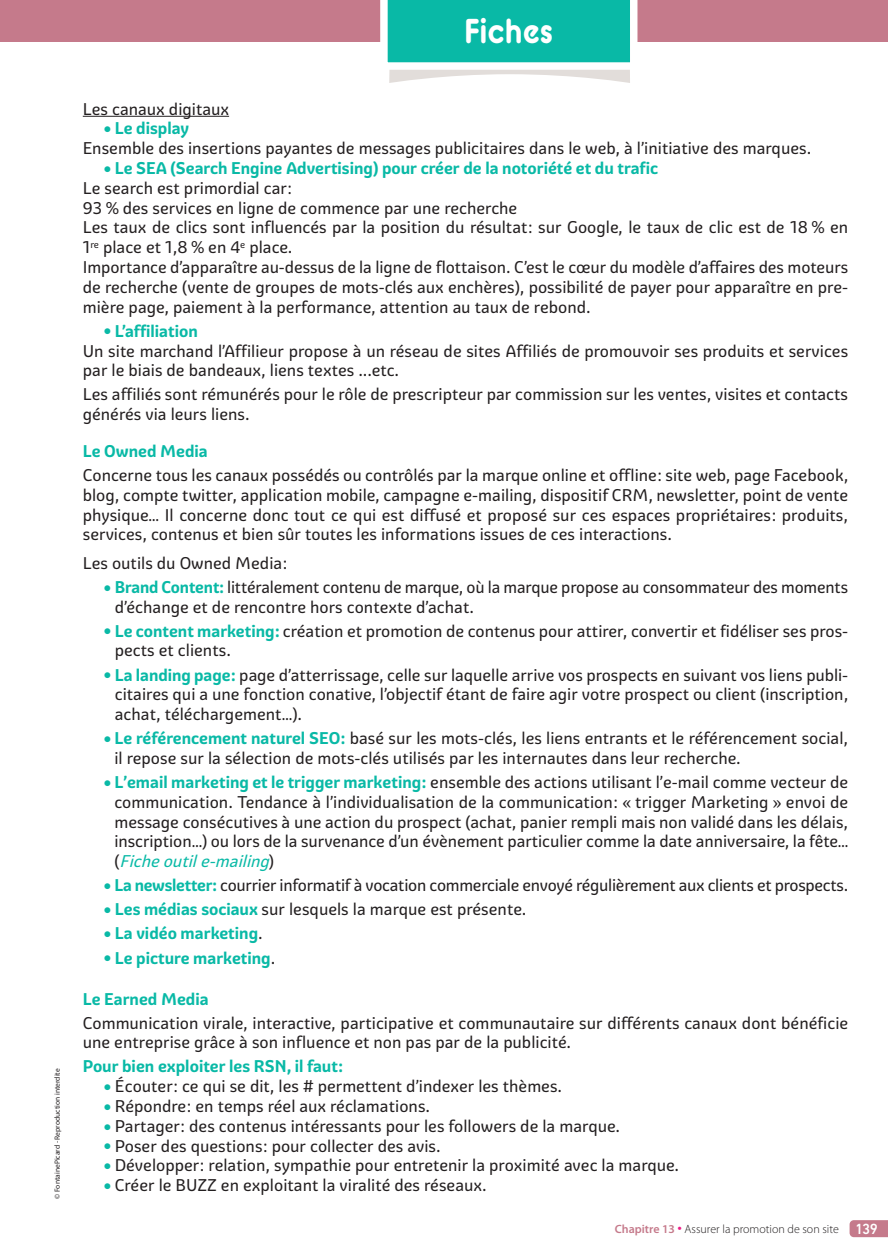
<style>
.page{position:relative;width:888px;height:1258px;background:#fff}
.page>*{position:absolute;margin:0;border:0;box-sizing:border-box;transform-origin:0 0}
.t1{font:700 34.5px "BC Alphapipe RB";color:#fff;scale:.9 1}
.Texte_courant{font:16.5px/19.8px "Graviola";color:#231f20}
.Texte_courant-2{font:700 16.5px "Graviola";color:#09b9a6}
.Titre_de_la_fiche{font:700 16.5px "Graviola";color:#09b9a6}
.t2{font:500 15px "DIN Next LT Pro";color:#fff}
.t3{font:300 12px "Myriad Pro";color:#231f20}
.t4{font:7.5px "Myriad Pro";color:#231f20}
.s1{font-family:"Distro Bats";font-weight:400;font-size:7.5px}
.s2{font-family:"Distro Bats";font-size:7.5px;color:#09b9a6}
.s3{font-weight:700;color:#09b9a6}
.s4{font-style:italic;color:#09b9a6}
.s5{font-weight:400;color:#231f20}
.s6{font-weight:600;color:#c57a8b}
.s7{font-size:18px;color:#ed1d86}
</style>
<div class="page">
<svg style="left:849px;top:1220px;width:39px;height:17px"></svg>
<div style="left:0;top:0;width:888px;height:42px;background:#c57a8b"></div>
<hr style="left:83px;top:116px;width:146px;height:1px;background:#231f20">
<svg style="left:380px;top:0;width:257px;height:83px"></svg>
<p class="t1" style="left:464px;top:9px;width:100px">Fiches</p>
<p class="t4" style="left:53px;top:1199px;width:132px;rotate:-90deg">© FontainePicard - Reproduction interdite</p>
<p class="Texte_courant" style="left:83px;top:99px;width:148px">Les canaux digitaux</p>
<p class="Texte_courant-2" style="left:104px;top:118px;width:87px"><span class="s1">•</span> Le display</p>
<p class="Texte_courant" style="left:83px;top:139px;width:730px">Ensemble des insertions payantes de messages publicitaires dans le web, à l’initiative des marques.</p>
<p class="Texte_courant-2" style="left:104px;top:158px;width:555px"><span class="s1">•</span> Le SEA (Search Engine Advertising) pour créer de la notoriété et du trafic</p>
<p class="Texte_courant" style="left:83px;top:178px;width:211px">Le search est primordial car :</p>
<p class="Texte_courant" style="left:83px;top:198px;width:436px">93 % des services en ligne de commence par une recherche</p>
<p class="Texte_courant" style="left:83px;top:218px;width:767px">Les taux de clics sont influencés par la position du résultat : sur Google, le taux de clic est de 18 % en<br>1<sup>re</sup> place et 1,8 % en 4<sup>e</sup> place.</p>
<p class="Texte_courant" style="left:83px;top:257px;width:767px;text-align:justify">Importance d’apparaître au-dessus de la ligne de flottaison. C’est le cœur du modèle d’affaires des moteurs de recherche (vente de groupes de mots-clés aux enchères), possibilité de payer pour apparaître en pre&shy;mière page, paiement à la performance, attention au taux de rebond.</p>
<p class="Texte_courant-2" style="left:104px;top:320px;width:95px"><span class="s1">•</span> L’affiliation</p>
<p class="Texte_courant" style="left:83px;top:341px;width:767px">Un site marchand l’Affilieur propose à un réseau de sites Affiliés de promouvoir ses produits et services par le biais de bandeaux, liens textes ...etc.</p>
<p class="Texte_courant" style="left:83px;top:385px;width:767px">Les affiliés sont rémunérés pour le rôle de prescripteur par commission sur les ventes, visites et contacts générés via leurs liens.</p>
<p class="Texte_courant-2" style="left:83px;top:441px;width:127px">Le Owned Media</p>
<p class="Texte_courant" style="left:83px;top:465px;width:767px;text-align:justify">Concerne tous les canaux possédés ou contrôlés par la marque online et offline : site web, page Facebook, blog, compte twitter, application mobile, campagne e-mailing, dispositif CRM, newsletter, point de vente physique… Il concerne donc tout ce qui est diffusé et proposé sur ces espaces propriétaires : produits, services, contenus et bien sûr toutes les informations issues de ces interactions.</p>
<p class="Texte_courant" style="left:83px;top:553px;width:206px">Les outils du Owned Media :</p>
<p class="Texte_courant" style="left:115px;top:577px;width:735px;text-indent:-11px"><span class="s2">•</span> <span class="s3">Brand Content :</span> littéralement contenu de marque, où la marque propose au consommateur des moments d’échange et de rencontre hors contexte d’achat.</p>
<p class="Texte_courant" style="left:115px;top:621px;width:735px;text-indent:-11px"><span class="s2">•</span> <span class="s3">Le content marketing :</span> création et promotion de contenus pour attirer, convertir et fidéliser ses pros&shy;pects et clients.</p>
<p class="Texte_courant" style="left:115px;top:665px;width:735px;text-align:justify;text-indent:-11px"><span class="s2">•</span> <span class="s3">La landing page :</span> page d’atterrissage, celle sur laquelle arrive vos prospects en suivant vos liens publi&shy;citaires qui a une fonction conative, l’objectif étant de faire agir votre prospect ou client (inscription, achat, téléchargement…).</p>
<p class="Texte_courant" style="left:114px;top:728px;width:735px;text-indent:-10px"><span class="s2">•</span> <span class="s3">Le référencement naturel SEO :</span> basé sur les mots-clés, les liens entrants et le référencement social, il repose sur la sélection de mots-clés utilisés par les internautes dans leur recherche.</p>
<p class="Texte_courant" style="left:114px;top:772px;width:735px;text-align:justify;text-indent:-10px"><span class="s2">•</span> <span class="s3">L’email marketing et le trigger marketing :</span> ensemble des actions utilisant l’e-mail comme vecteur de communication. Tendance à l’individualisation de la communication : « trigger Marketing » envoi de message consécutives à une action du prospect (achat, panier rempli mais non validé dans les délais, inscription…) ou lors de la survenance d’un évènement particulier comme la date anniversaire, la fête… ( <span class="s4">Ficheoutile-mailing</span>)</p>
<p class="Texte_courant" style="left:104px;top:876px;width:746px"><span class="s2">•</span> <span class="s3">La newsletter :</span> courrier informatif à vocation commerciale envoyé régulièrement aux clients et prospects.</p>
<p class="Texte_courant" style="left:104px;top:900px;width:424px"><span class="s2">•</span> <span class="s3">Les médias sociaux</span> sur lesquels la marque est présente.</p>
<p class="Texte_courant-2" style="left:104px;top:923px;width:160px"><span class="s1">•</span> La vidéo marketing<span class="s5">.</span></p>
<p class="Texte_courant-2" style="left:104px;top:947px;width:173px"><span class="s1">•</span> Le picture marketing<span class="s5">.</span></p>
<p class="Titre_de_la_fiche" style="left:83px;top:988px;width:127px">Le Earned Media</p>
<p class="Texte_courant" style="left:83px;top:1013px;width:767px">Communication virale, interactive, participative et communautaire sur différents canaux dont bénéficie une entreprise grâce à son influence et non pas par de la publicité.</p>
<p class="Texte_courant-2" style="left:83px;top:1056px;width:262px">Pour bien exploiter les RSN, il faut :</p>
<p class="Texte_courant" style="left:104px;top:1077px;width:460px"><span class="s2">•</span> Écouter : ce qui se dit, les # permettent d’indexer les thèmes.</p>
<p class="Texte_courant" style="left:104px;top:1096px;width:328px"><span class="s2">•</span> Répondre : en temps réel aux réclamations.</p>
<p class="Texte_courant" style="left:104px;top:1116px;width:517px"><span class="s2">•</span> Partager : des contenus intéressants pour les followers de la marque.</p>
<p class="Texte_courant" style="left:104px;top:1136px;width:338px"><span class="s2">•</span> Poser des questions : pour collecter des avis.</p>
<p class="Texte_courant" style="left:104px;top:1156px;width:577px"><span class="s2">•</span> Développer : relation, sympathie pour entretenir la proximité avec la marque.</p>
<p class="Texte_courant" style="left:104px;top:1176px;width:384px"><span class="s2">•</span> Créer le BUZZ en exploitant la viralité des réseaux.</p>
<p class="t3" style="left:615px;top:1222px;width:226px"><span class="s6">Chapitre 13</span> <span class="s7">•</span> Assurer la promotion de son site</p>
<p class="t2" style="left:855px;top:1220px;width:24px">139</p>
</div>
